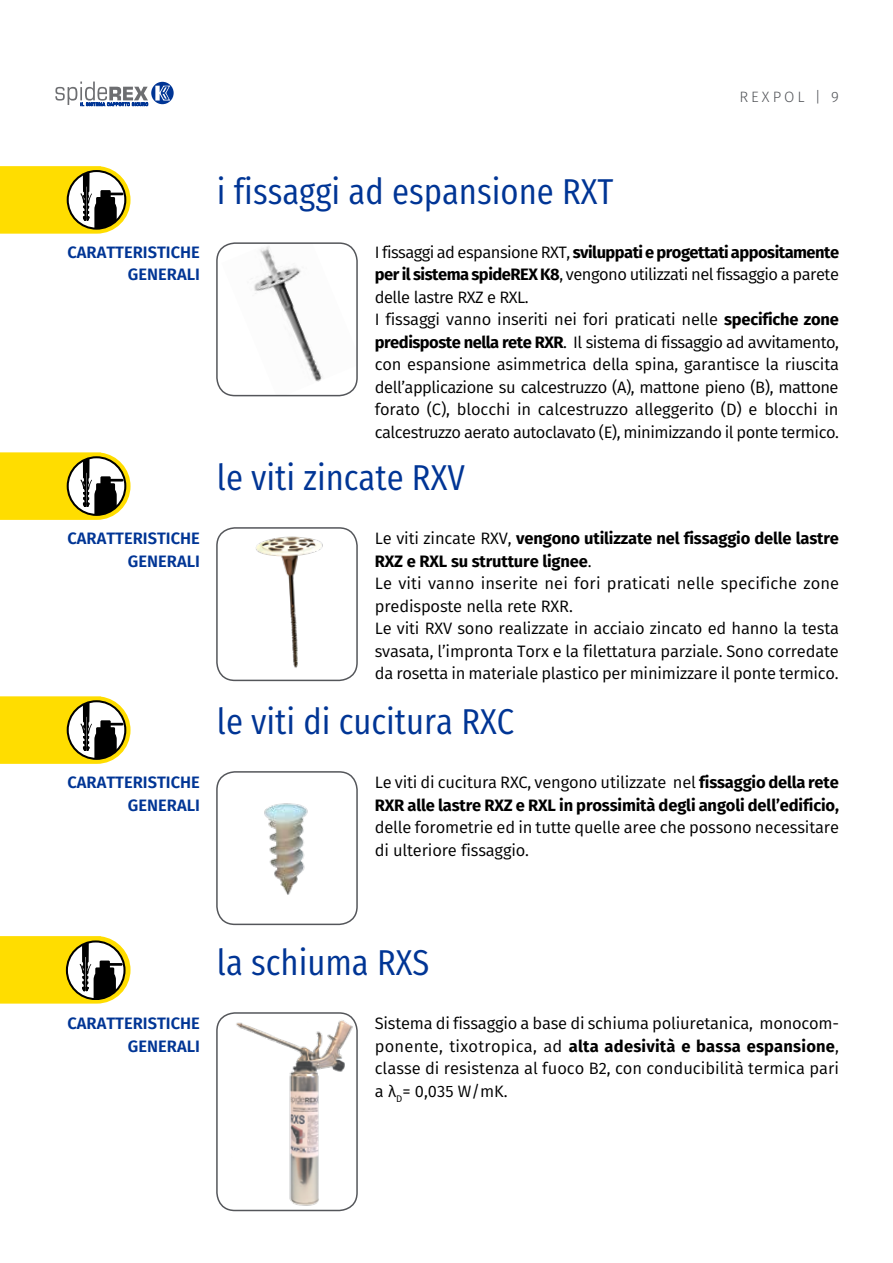
<style>
.page{position:relative;width:893px;height:1263px;background:#fff}
.page>*{position:absolute;margin:0;border:0;box-sizing:border-box;transform-origin:0 0}
.t1{font:36px "Fira Sans Condensed";color:#003595}
.t2{font:16.5px/22.5px "Fira Sans";letter-spacing:-.01em;color:#000}
.t3{font:16.5px/22.5px "Fira Sans";letter-spacing:-.03em;color:#000}
.t4{font:700 16.5px/22.5px "Fira Sans";letter-spacing:-.01em;color:#000}
.t5{font:600 16.5px/22.5px "Fira Sans";color:#003595;text-align:right}
.t6{font:300 15px "Fira Sans";letter-spacing:.2em;color:#54565a}
.s1{font-weight:700}
.s2{font-weight:400}
</style>
<div class="page">
<svg style="left:151px;top:82px;width:23px;height:22px"></svg>
<svg style="left:155px;top:86px;width:15px;height:15px"></svg>
<svg style="left:55px;top:82px;width:93px;height:25px"></svg>
<svg style="left:0;top:166px;width:131px;height:68px"></svg>
<img style="left:221px;top:245px;width:136px;height:151px">
<div style="left:216px;top:242px;width:142px;height:154px;border:2px solid #54565a;border-radius:18px"></div>
<svg style="left:0;top:452px;width:131px;height:68px"></svg>
<img style="left:256px;top:536px;width:67px;height:132px">
<div style="left:216px;top:527px;width:142px;height:154px;border:2px solid #54565a;border-radius:18px"></div>
<svg style="left:0;top:696px;width:131px;height:68px"></svg>
<img style="left:264px;top:803px;width:44px;height:92px">
<div style="left:216px;top:771px;width:142px;height:154px;border:2px solid #54565a;border-radius:18px"></div>
<svg style="left:0;top:936px;width:131px;height:67px"></svg>
<img style="left:217px;top:1013px;width:140px;height:197px">
<div style="left:216px;top:1012px;width:142px;height:199px;border:2px solid #54565a;border-radius:18px"></div>
<p class="t6" style="left:739px;top:87px;width:101px">REXPOL | 9</p>
<p class="t5" style="left:68px;top:240px;width:134px">CARATTERISTICHE<br>GENERALI</p>
<p class="t5" style="left:68px;top:526px;width:134px">CARATTERISTICHE<br>GENERALI</p>
<p class="t5" style="left:68px;top:770px;width:134px">CARATTERISTICHE<br>GENERALI</p>
<h1 class="t1" style="left:217px;top:158px;width:398px">i fissaggi ad espansione RXT</h1>
<p class="t3" style="left:375px;top:240px;width:466px">I fissaggi ad espansione RXT, <span class="s1">sviluppati e progettati appositamente per il sistema spideREX K8</span>, vengono utilizzati nel fissaggio a parete delle lastre RXZ e RXL.<br>I fissaggi vanno inseriti nei fori praticati nelle <span class="s1">specifiche zone predisposte nella rete RXR</span>. Il sistema di fissaggio ad avvitamento, con espansione asimmetrica della spina, garantisce la riuscita dell’applicazione su calcestruzzo (A), mattone pieno (B), mattone forato (C), blocchi in calcestruzzo alleggerito (D) e blocchi in calcestruzzo aerato autoclavato (E), minimizzando il ponte termico.</p>
<h1 class="t1" style="left:217px;top:444px;width:250px">le viti zincate RXV</h1>
<p class="t2" style="left:375px;top:527px;width:466px">Le viti zincate RXV, <span class="s1">vengono utilizzate nel fissaggio delle lastre RXZ e RXL su strutture lignee</span>.<br>Le viti vanno inserite nei fori praticati nelle specifiche zone predisposte nella rete RXR.<br>Le viti RXV sono realizzate in acciaio zincato ed hanno la testa svasata, l’impronta Torx e la filettatura parziale. Sono corredate da rosetta in materiale plastico per minimizzare il ponte termico.</p>
<h1 class="t1" style="left:217px;top:688px;width:299px">le viti di cucitura RXC</h1>
<p class="t4" style="left:375px;top:770px;width:466px"><span class="s2">Le viti di cucitura RXC, vengono utilizzate nel</span> fissaggio della rete<br>RXR alle lastre RXZ e RXL in prossimità degli angoli dell’edificio,</p>
<p class="t2" style="left:375px;top:816px;width:466px">delle forometrie ed in tutte quelle aree che possono necessitare di ulteriore fissaggio.</p>
<p class="t5" style="left:68px;top:1011px;width:134px">CARATTERISTICHE<br>GENERALI</p>
<h1 class="t1" style="left:217px;top:929px;width:214px">la schiuma RXS</h1>
<p class="t2" style="left:375px;top:1012px;width:466px;text-align:justify">Sistema di fissaggio a base di schiuma poliuretanica, monocom&shy;ponente, tixotropica, ad <span class="s1">alta adesività e bassa espansione</span>, classe di resistenza al fuoco B2, con conducibilità termica pari a λ<sub>D</sub>= 0,035 W/mK.</p>
</div>
